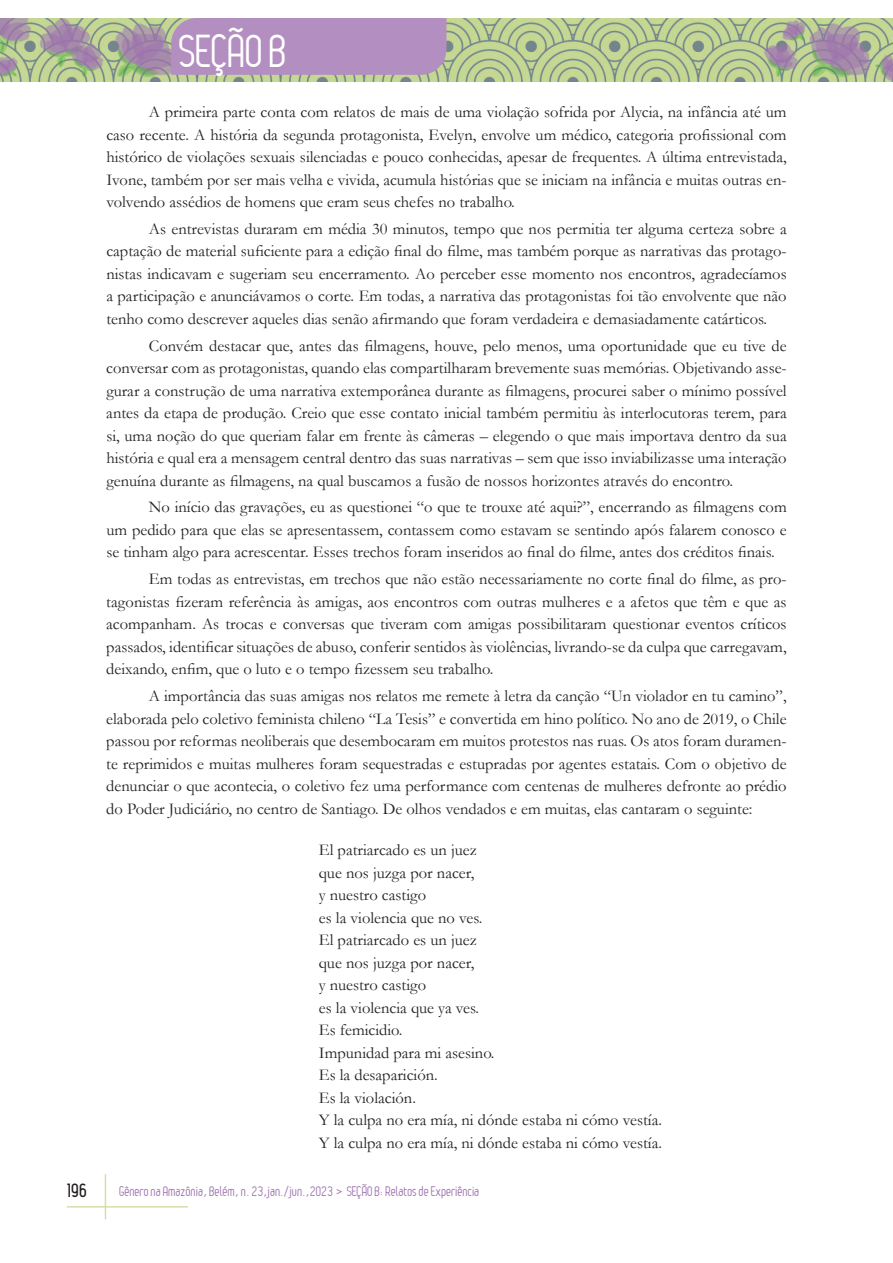
<style>
.page{position:relative;width:893px;height:1263px;background:#fff}
.page>*{position:absolute;margin:0;border:0;box-sizing:border-box;transform-origin:0 0}
.t1{font:45px "Leger";letter-spacing:-.01em;color:#fff}
.t2{font:700 18px "Leger";color:#231f20}
.t3{font:16.5px/22.5px "Garamond";color:#231f20;text-align:justify}
.t4{font:13.5px "Leger";color:#9f73af}
</style>
<div class="page">
<hr style="left:105px;top:1174px;width:1px;height:45px;background:#d2e0ac">
<hr style="left:67px;top:1206px;width:121px;height:1px;background:#d2e0ac">
<img style="left:0;top:18px;width:893px;height:64px">
<div style="left:171px;top:18px;width:275px;height:57px;background:#b28fc0"></div>
<h1 class="t1" style="left:179px;top:26px;width:110px">SEÇÃO B</h1>
<p class="t3" style="left:106px;top:100px;width:682px;text-indent:42px">A primeira parte conta com relatos de mais de uma violação sofrida por Alycia, na infância até um caso recente. A história da segunda protagonista, Evelyn, envolve um médico, categoria profissional com histórico de violações sexuais silenciadas e pouco conhecidas, apesar de frequentes. A última entrevistada, Ivone, também por ser mais velha e vivida, acumula histórias que se iniciam na infância e muitas outras en&shy;volvendo assédios de homens que eram seus chefes no trabalho.</p>
<p class="t3" style="left:106px;top:217px;width:682px;text-indent:43px">As entrevistas duraram em média 30 minutos, tempo que nos permitia ter alguma certeza sobre a captação de material suficiente para a edição final do filme, mas também porque as narrativas das protago&shy;nistas indicavam e sugeriam seu encerramento. Ao perceber esse momento nos encontros, agradecíamos a participação e anunciávamos o corte. Em todas, a narrativa das protagonistas foi tão envolvente que não tenho como descrever aqueles dias senão afirmando que foram verdadeira e demasiadamente catárticos.</p>
<p class="t3" style="left:106px;top:334px;width:682px;text-indent:43px">Convém destacar que, antes das filmagens, houve, pelo menos, uma oportunidade que eu tive de conversar com as protagonistas, quando elas compartilharam brevemente suas memórias. Objetivando asse&shy;gurar a construção de uma narrativa extemporânea durante as filmagens, procurei saber o mínimo possível antes da etapa de produção. Creio que esse contato inicial também permitiu às interlocutoras terem, para si, uma noção do que queriam falar em frente às câmeras – elegendo o que mais importava dentro da sua história e qual era a mensagem central dentro das suas narrativas – sem que isso inviabilizasse uma interação genuína durante as filmagens, na qual buscamos a fusão de nossos horizontes através do encontro.</p>
<p class="t3" style="left:106px;top:496px;width:682px;text-indent:43px">No início das gravações, eu as questionei “o que te trouxe até aqui?”, encerrando as filmagens com um pedido para que elas se apresentassem, contassem como estavam se sentindo após falarem conosco e se tinham algo para acrescentar. Esses trechos foram inseridos ao final do filme, antes dos créditos finais.</p>
<p class="t3" style="left:106px;top:567px;width:682px;text-indent:43px">Em todas as entrevistas, em trechos que não estão necessariamente no corte final do filme, as pro&shy;tagonistas fizeram referência às amigas, aos encontros com outras mulheres e a afetos que têm e que as acompanham. As trocas e conversas que tiveram com amigas possibilitaram questionar eventos críticos passados, identificar situações de abuso, conferir sentidos às violências, livrando-se da culpa que carregavam, deixando, enfim, que o luto e o tempo fizessem seu trabalho.</p>
<p class="t3" style="left:106px;top:684px;width:682px;text-indent:43px">A importância das suas amigas nos relatos me remete à letra da canção “Un violador en tu camino”, elaborada pelo coletivo feminista chileno “La Tesis” e convertida em hino político. No ano de 2019, o Chile passou por reformas neoliberais que desembocaram em muitos protestos nas ruas. Os atos foram duramen&shy;te reprimidos e muitas mulheres foram sequestradas e estupradas por agentes estatais. Com o objetivo de denunciar o que acontecia, o coletivo fez uma performance com centenas de mulheres defronte ao prédio do Poder Judiciário, no centro de Santiago. De olhos vendados e em muitas, elas cantaram o seguinte:</p>
<p class="t3" style="left:319px;top:838px;width:345px;text-align:left">El patriarcado es un juez<br>que nos juzga por nacer,<br>y nuestro castigo<br>es la violencia que no ves.<br>El patriarcado es un juez<br>que nos juzga por nacer,<br>y nuestro castigo<br>es la violencia que ya ves.<br>Es femicidio.<br>Impunidad para mi asesino.<br>Es la desaparición.<br>Es la violación.<br>Y la culpa no era mía, ni dónde estaba ni cómo vestía.<br>Y la culpa no era mía, ni dónde estaba ni cómo vestía.</p>
<p class="t2" style="left:67px;top:1180px;width:21px">196</p>
<p class="t4" style="left:119px;top:1183px;width:362px">Gênero na Amazônia, Belém, n. 23,jan./jun.,2023 &gt; SEÇÃO B: Relatos de Experiência</p>
</div>
